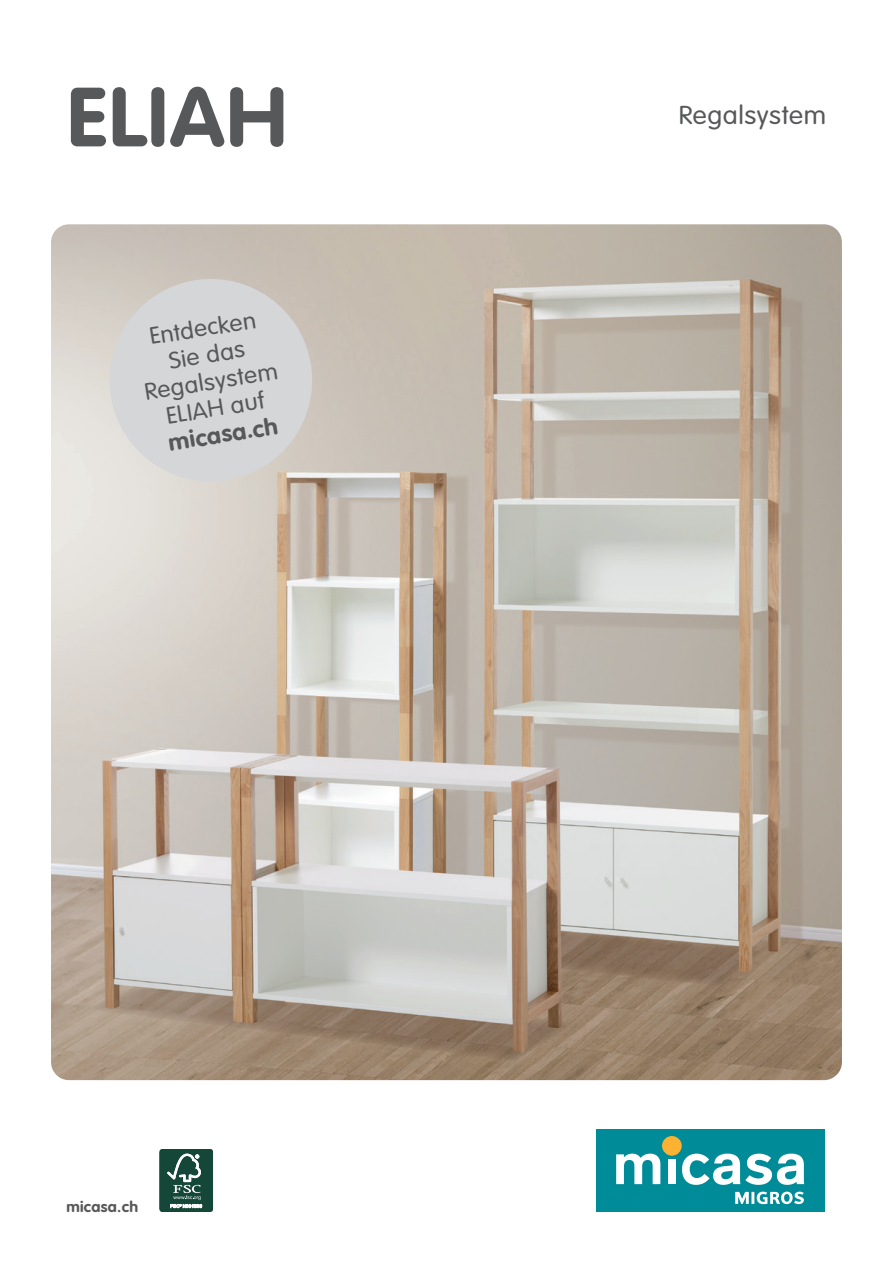
<style>
.page{position:relative;width:893px;height:1263px;background:#fff}
.page>*{position:absolute;margin:0;border:0;box-sizing:border-box;transform-origin:0 0}
.t1{font:700 82.5px "VAG Rounded";letter-spacing:.02em;color:#57585a;scale:1.05 1}
.t2{font:300 25.5px "VAG Rounded";letter-spacing:.02em;color:#57585a;scale:1.05 1}
.t3{font:300 23.25px/27px "VAG Rounded";color:#57585a;text-align:center;scale:1.05 1}
.t4{font:700 23.25px "VAG Rounded";color:#57585a;scale:1.05 1}
.t5{font:700 15px "VAG Rounded";letter-spacing:.02em;color:#57585a;scale:1.05 1}
</style>
<div class="page">
<div style="left:159px;top:1149px;width:54px;height:63px;background:#144737;border-radius:3px"></div>
<div style="left:160px;top:1149px;width:53px;height:63px;border:1px solid #144737;border-radius:3px"></div>
<svg style="left:167px;top:1154px;width:35px;height:54px"></svg>
<img style="left:51px;top:224px;width:791px;height:856px">
<svg style="left:102px;top:271px;width:218px;height:218px;fill:#d5d6d8"></svg>
<div style="left:596px;top:1129px;width:228px;height:82px;background:#008b99"></div>
<svg style="left:735px;top:1191px;width:69px;height:13px"></svg>
<svg style="left:616px;top:1153px;width:44px;height:31px"></svg>
<div style="left:662px;top:1136px;width:20px;height:20px;background:#fbb131;border-radius:50%"></div>
<div style="left:668px;top:1159px;width:8px;height:25px;background:#fff"></div>
<svg style="left:682px;top:1153px;width:122px;height:32px"></svg>
<h1 class="t1" style="left:67px;top:69px;width:211px">ELIAH</h1>
<p class="t3" style="left:134px;top:325px;width:129px;rotate:-9deg">Entdecken<br>Sie das<br>Regalsystem<br>ELIAH auf</p>
<p class="t4" style="left:166px;top:429px;width:107px;rotate:-9deg">micasa.ch</p>
<p class="t5" style="left:66px;top:1198px;width:70px">micasa.ch</p>
<p class="t2" style="left:679px;top:101px;width:142px">Regalsystem</p>
</div>
